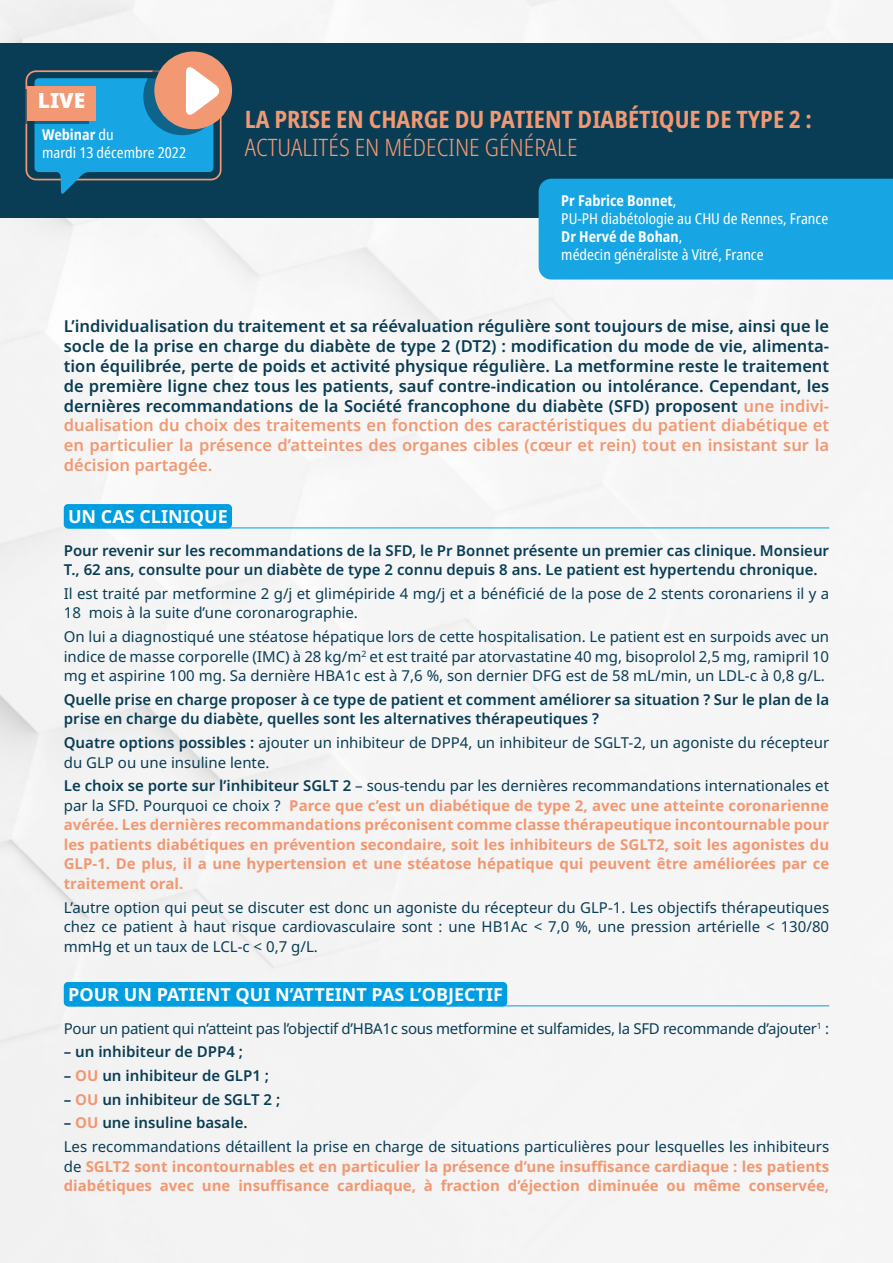
<style>
.page{position:relative;width:893px;height:1263px;background:#f5f5f5}
.page>*{position:absolute;margin:0;border:0;box-sizing:border-box;transform-origin:0 0}
.t1{font:700 condensed 24px "Noto Sans";color:#f29872}
.t2{font:300 condensed 24px "Noto Sans";color:#f29872}
.t3{font:900 21px "Noto Sans";color:#fff}
.t4{font:700 18px "Noto Sans";color:#fff}
.t5{font:600 16.5px/19.8px "Noto Sans";color:#093d55;text-align:justify}
.t6{font:15px/19.5px "Noto Sans";color:#093d55}
.t7{font:700 15px/19.5px "Noto Sans";color:#f29872;text-align:justify}
.t8{font:600 15px/19.5px "Noto Sans";color:#093d55}
.t9{font:condensed 15px/18px "Noto Sans";color:#fff}
.t10{font:15px "Noto Sans";letter-spacing:-.02em;color:#093d55}
.s1{font-weight:700}
.s2{color:#f29872}
.s3{font-weight:600}
.s4{font-weight:600;color:#093d55}
.s5{font-weight:400;color:#093d55}
.s6{font-weight:700;color:#f29872}
</style>
<div class="page">
<div style="left:0;top:43px;width:893px;height:174px;background:#093d55"></div>
<div style="left:154px;top:52px;width:78px;height:77px;background:#f29872;border-radius:50%"></div>
<svg style="left:35px;top:66px;width:185px;height:128px"></svg>
<svg style="left:26px;top:89px;width:63px;height:35px"></svg>
<div style="left:64px;top:504px;width:168px;height:25px;background:#009ee1;border-radius:4px"></div>
<hr style="left:68px;top:527px;width:761px;height:1px;background:#009ee1">
<div style="left:64px;top:982px;width:443px;height:24px;background:#009ee1;border-radius:4px"></div>
<hr style="left:68px;top:1005px;width:761px;height:1px;background:#009ee1">
<div style="left:27px;top:86px;width:69px;height:34px;background:#f29872"></div>
<div style="left:539px;top:179px;width:354px;height:100px;background:#17a6e3"></div>
<h2 class="t3" style="left:38px;top:89px;width:49px">LIVE</h2>
<p class="t9" style="left:42px;top:127px;width:145px"><span class="s1">Webinar</span> du<br>mardi 13 décembre 2022</p>
<h1 class="t1" style="left:245px;top:102px;width:568px">LA PRISE EN CHARGE DU PATIENT DIABÉTIQUE DE TYPE 2 :</h1>
<h1 class="t2" style="left:245px;top:134px;width:334px">ACTUALITÉS EN MÉDECINE GÉNÉRALE</h1>
<p class="t9" style="left:561px;top:193px;width:268px"><span class="s1">Pr Fabrice Bonnet</span>,<br>PU-PH diabétologie au CHU de Rennes, France<br><span class="s1">Dr Hervé de Bohan</span>,<br>médecin généraliste à Vitré, France</p>
<p class="t5" style="left:64px;top:318px;width:767px">L’individualisation du traitement et sa réévaluation régulière sont toujours de mise, ainsi que le socle de la prise en charge du diabète de type 2 (DT2) : modification du mode de vie, alimenta&shy;tion équilibrée, perte de poids et activité physique régulière. La metformine reste le traitement de première ligne chez tous les patients, sauf contre-indication ou intolérance. Cependant, les dernières recommandations de la Société francophone du diabète (SFD) proposent <span class="s2">une indivi&shy;dualisation du choix des traitements en fonction des caractéristiques du patient diabétique et en particulier la présence d’atteintes des organes cibles (cœur et rein) tout en insistant sur la décision partagée.</span></p>
<p class="t4" style="left:68px;top:509px;width:161px">UN CAS CLINIQUE</p>
<p class="t8" style="left:64px;top:542px;width:767px">Pour revenir sur les recommandations de la SFD, le Pr Bonnet présente un premier cas clinique. Monsieur<br>T., 62 ans, consulte pour un diabète de type 2 connu depuis 8 ans. Le patient est hypertendu chronique.</p>
<p class="t6" style="left:64px;top:584px;width:767px">Il est traité par metformine 2 g/j et glimépiride 4 mg/j et a bénéficié de la pose de 2 stents coronariens il y a<br>18 mois à la suite d’une coronarographie.</p>
<p class="t6" style="left:64px;top:627px;width:767px;text-align:justify">On lui a diagnostiqué une stéatose hépatique lors de cette hospitalisation. Le patient est en surpoids avec un indice de masse corporelle (IMC) à 28 kg/m<sup>2</sup> et est traité par atorvastatine 40 mg, bisoprolol 2,5 mg, ramipril 10 mg et aspirine 100 mg. Sa dernière HBA1c est à 7,6 %, son dernier DFG est de 58 mL/min, un LDL-c à 0,8 g/L.</p>
<p class="t8" style="left:64px;top:691px;width:767px">Quelle prise en charge proposer à ce type de patient et comment améliorer sa situation ? Sur le plan de la prise en charge du diabète, quelles sont les alternatives thérapeutiques ?</p>
<p class="t6" style="left:64px;top:733px;width:767px"><span class="s3">Quatre options possibles :</span> ajouter un inhibiteur de DPP4, un inhibiteur de SGLT-2, un agoniste du récepteur du GLP ou une insuline lente.</p>
<p class="t7" style="left:64px;top:778px;width:767px"><span class="s4">Le choix se porte sur l’inhibiteur SGLT 2</span> <span class="s5">– sous-tendu par les dernières recommandations internationales et par la SFD. Pourquoi ce choix ?</span> Parce que c’est un diabétique de type 2, avec une atteinte coronarienne avérée. Les dernières recommandations préconisent comme classe thérapeutique incontournable pour les patients diabétiques en prévention secondaire, soit les inhibiteurs de SGLT2, soit les agonistes du GLP-1. De plus, il a une hypertension et une stéatose hépatique qui peuvent être améliorées par ce traitement oral.</p>
<p class="t6" style="left:64px;top:898px;width:767px;text-align:justify">L’autre option qui peut se discuter est donc un agoniste du récepteur du GLP-1. Les objectifs thérapeutiques chez ce patient à haut risque cardiovasculaire sont : une HB1Ac &lt; 7,0 %, une pression artérielle &lt; 130/80 mmHg et un taux de LCL-c &lt; 0,7 g/L.</p>
<p class="t4" style="left:68px;top:987px;width:436px">POUR UN PATIENT QUI N’ATTEINT PAS L’OBJECTIF</p>
<p class="t10" style="left:64px;top:1017px;width:767px">Pour un patient qui n’atteint pas l’objectif d’HBA1c sous metformine et sulfamides, la SFD recommande d’ajouter<sup>1</sup> :</p>
<p class="t8" style="left:64px;top:1043px;width:181px">– un inhibiteur de DPP4 ;</p>
<p class="t8" style="left:64px;top:1067px;width:207px">– <span class="s6">OU</span> un inhibiteur de GLP1 ;</p>
<p class="t8" style="left:64px;top:1091px;width:218px">– <span class="s6">OU</span> un inhibiteur de SGLT 2 ;</p>
<p class="t6" style="left:64px;top:1111px;width:767px;line-height:23.7px"><span class="s3">–</span> <span class="s6">OU</span> <span class="s3">une insuline basale.<br></span>Les recommandations détaillent la prise en charge de situations particulières pour lesquelles les inhibiteurs</p>
<p class="t7" style="left:64px;top:1157px;width:767px"><span class="s5">de</span> SGLT2 sont incontournables et en particulier la présence d’une insuffisance cardiaque : les patients diabétiques avec une insuffisance cardiaque, à fraction d’éjection diminuée ou même conservée,</p>
</div>
